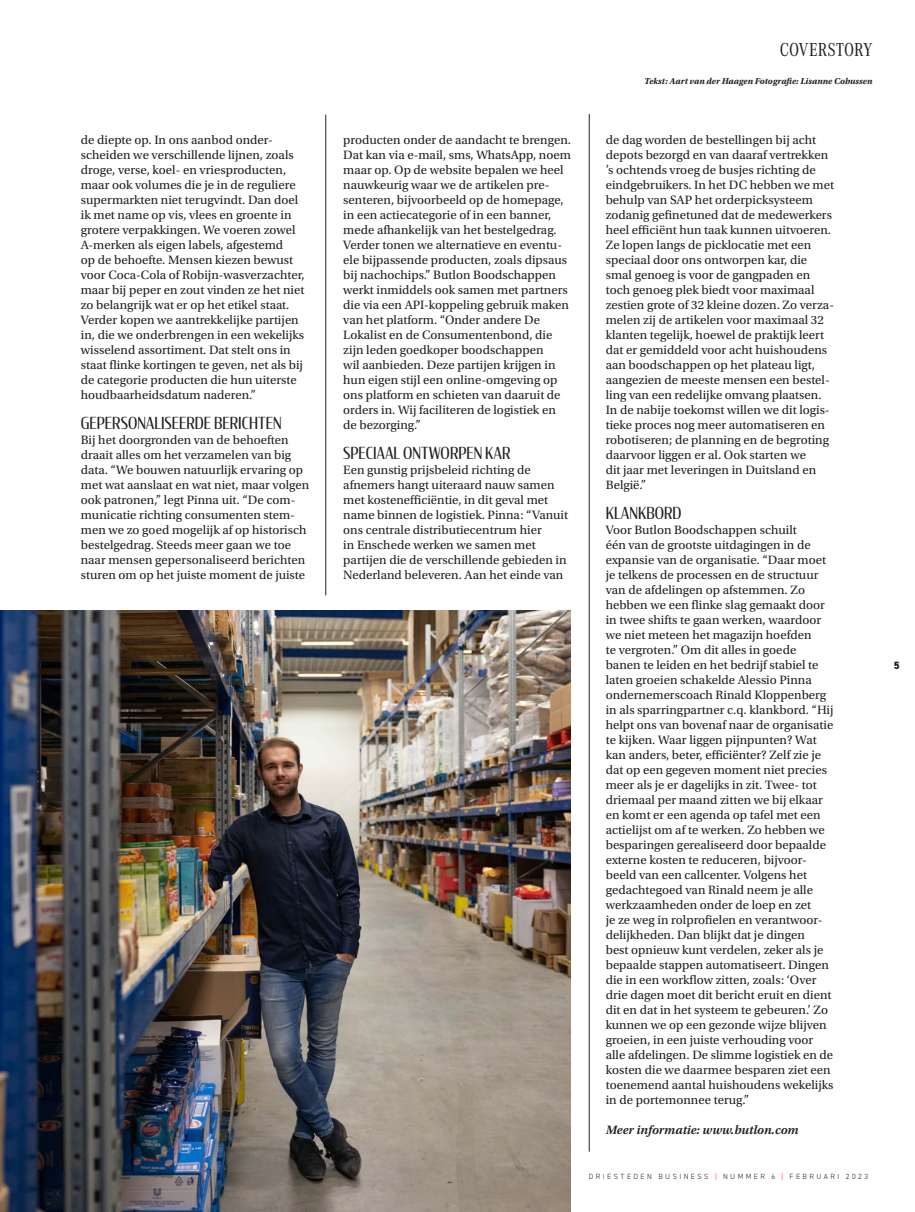
<style>
.page{position:relative;width:915px;height:1212px;background:#fff}
.page>*{position:absolute;margin:0;border:0;box-sizing:border-box;transform-origin:0 0}
.t1{font:19.5px "Corporate A Cond Pro";color:#231f20}
.t2{font:16.5px "Condor Cond";letter-spacing:.005em;color:#231f20}
.t3{font:12.75px/15px "Utopia Std";color:#231f20}
.t4{font:italic 600 12.75px "Utopia Std";color:#231f20}
.t5{font:800 10.5px "DIN2014";color:#231f20}
.t6{font:italic 700 9px "Utopia Std";color:#231f20}
.t7{font:300 7.5px "DIN2014";letter-spacing:.325em;color:#231f20}
.s1{color:#ee1d23}
</style>
<div class="page">
<hr style="left:588px;top:114px;width:1px;height:1037px;background:#231f20">
<hr style="left:325px;top:115px;width:1px;height:480px;background:#231f20">
<img style="left:0;top:610px;width:570px;height:602px">
<p class="t3" style="left:81px;top:133px;width:225px">de diepte op. In ons aanbod onder&shy;scheiden we verschillende lijnen, zoals droge, verse, koel- en vriesproducten, maar ook volumes die je in de reguliere supermarkten niet terugvindt. Dan doel ik met name op vis, vlees en groente in grotere verpakkingen. We voeren zowel A-merken als eigen labels, afgestemd<br>op de behoefte. Mensen kiezen bewust voor Coca-Cola of Robijn-wasverzachter, maar bij peper en zout vinden ze het niet zo belangrijk wat er op het etikel staat.<br>Verder kopen we aantrekkelijke partijen in, die we onderbrengen in een wekelijks wisselend assortiment. Dat stelt ons in staat flinke kortingen te geven, net als bij de categorie producten die hun uiterste houdbaarheidsdatum naderen.”</p>
<p class="t2" style="left:81px;top:413px;width:202px">GEPERSONALISEERDE BERICHTEN</p>
<p class="t3" style="left:81px;top:433px;width:230px">Bij het doorgronden van de behoeften draait alles om het verzamelen van big data. “We bouwen natuurlijk ervaring op met wat aanslaat en wat niet, maar volgen ook patronen,” legt Pinna uit. “De com&shy;municatie richting consumenten stem&shy;men we zo goed mogelijk af op historisch bestelgedrag. Steeds meer gaan we toe naar mensen gepersonaliseerd berichten sturen om op het juiste moment de juiste</p>
<h1 class="t1" style="left:779px;top:36px;width:94px">COVERSTORY</h1>
<p class="t6" style="left:644px;top:76px;width:229px">Tekst: Aart van der Haagen Fotografie: Lisanne Cobussen</p>
<p class="t3" style="left:343px;top:133px;width:229px">producten onder de aandacht te brengen.<br>Dat kan via e-mail, sms, WhatsApp, noem maar op. Op de website bepalen we heel nauwkeurig waar we de artikelen pre&shy;senteren, bijvoorbeeld op de homepage, in een actiecategorie of in een banner, mede afhankelijk van het bestelgedrag.<br>Verder tonen we alternatieve en eventu&shy;ele bijpassende producten, zoals dipsaus bij nachochips.” Butlon Boodschappen werkt inmiddels ook samen met partners die via een API-koppeling gebruik maken van het platform. “Onder andere De Lokalist en de Consumentenbond, die zijn leden goedkoper boodschappen<br>wil aanbieden. Deze partijen krijgen in hun eigen stijl een online-omgeving op ons platform en schieten van daaruit de orders in. Wij faciliteren de logistiek en de bezorging.”</p>
<p class="t2" style="left:343px;top:443px;width:169px">SPECIAAL ONTWORPEN KAR</p>
<p class="t3" style="left:343px;top:463px;width:226px">Een gunstig prijsbeleid richting de afnemers hangt uiteraard nauw samen met kostenefficiëntie, in dit geval met name binnen de logistiek. Pinna: “Vanuit ons centrale distributiecentrum hier<br>in Enschede werken we samen met partijen die de verschillende gebieden in Nederland beleveren. Aan het einde van</p>
<p class="t3" style="left:605px;top:133px;width:230px">de dag worden de bestellingen bij acht depots bezorgd en van daaraf vertrekken ’s ochtends vroeg de busjes richting de eindgebruikers. In het DC hebben we met behulp van SAP het orderpicksysteem zodanig gefinetuned dat de medewerkers heel efficiënt hun taak kunnen uitvoeren.<br>Ze lopen langs de picklocatie met een speciaal door ons ontworpen kar, die smal genoeg is voor de gangpaden en toch genoeg plek biedt voor maximaal zestien grote of 32 kleine dozen. Zo verza&shy;melen zij de artikelen voor maximaal 32 klanten tegelijk, hoewel de praktijk leert dat er gemiddeld voor acht huishoudens aan boodschappen op het plateau ligt, aangezien de meeste mensen een bestel&shy;ling van een redelijke omvang plaatsen.<br>In de nabije toekomst willen we dit logis&shy;tieke proces nog meer automatiseren en robotiseren; de planning en de begroting daarvoor liggen er al. Ook starten we<br>dit jaar met leveringen in Duitsland en België.”</p>
<p class="t2" style="left:605px;top:503px;width:77px">KLANKBORD</p>
<p class="t3" style="left:605px;top:523px;width:229px">Voor Butlon Boodschappen schuilt<br>één van de grootste uitdagingen in de expansie van de organisatie. “Daar moet je telkens de processen en de structuur van de afdelingen op afstemmen. Zo hebben we een flinke slag gemaakt door in twee shifts te gaan werken, waardoor we niet meteen het magazijn hoefden<br>te vergroten.” Om dit alles in goede banen te leiden en het bedrijf stabiel te laten groeien schakelde Alessio Pinna ondernemerscoach Rinald Kloppenberg in als sparringpartner c.q. klankbord. “Hij helpt ons van bovenaf naar de organisatie te kijken. Waar liggen pijnpunten? Wat kan anders, beter, efficiënter? Zelf zie je dat op een gegeven moment niet precies meer als je er dagelijks in zit. Twee- tot driemaal per maand zitten we bij elkaar en komt er een agenda op tafel met een actielijst om af te werken. Zo hebben we besparingen gerealiseerd door bepaalde externe kosten te reduceren, bijvoor&shy;beeld van een callcenter. Volgens het gedachtegoed van Rinald neem je alle werkzaamheden onder de loep en zet<br>je ze weg in rolprofielen en verantwoor&shy;delijkheden. Dan blijkt dat je dingen<br>best opnieuw kunt verdelen, zeker als je bepaalde stappen automatiseert. Dingen die in een workflow zitten, zoals: ‘Over drie dagen moet dit bericht eruit en dient dit en dat in het systeem te gebeuren.’ Zo kunnen we op een gezonde wijze blijven groeien, in een juiste verhouding voor alle afdelingen. De slimme logistiek en de kosten die we daarmee besparen ziet een toenemend aantal huishoudens wekelijks in de portemonnee terug.”</p>
<p class="t4" style="left:605px;top:1123px;width:194px">Meer informatie: www.butlon.com</p>
<p class="t7" style="left:588px;top:1172px;width:281px">DRIESTEDEN BUSINESS <span class="s1">|</span> NUMMER 6 <span class="s1">|</span> FEBRUARI 2023</p>
<p class="t5" style="left:893px;top:658px;width:7px">5</p>
</div>
